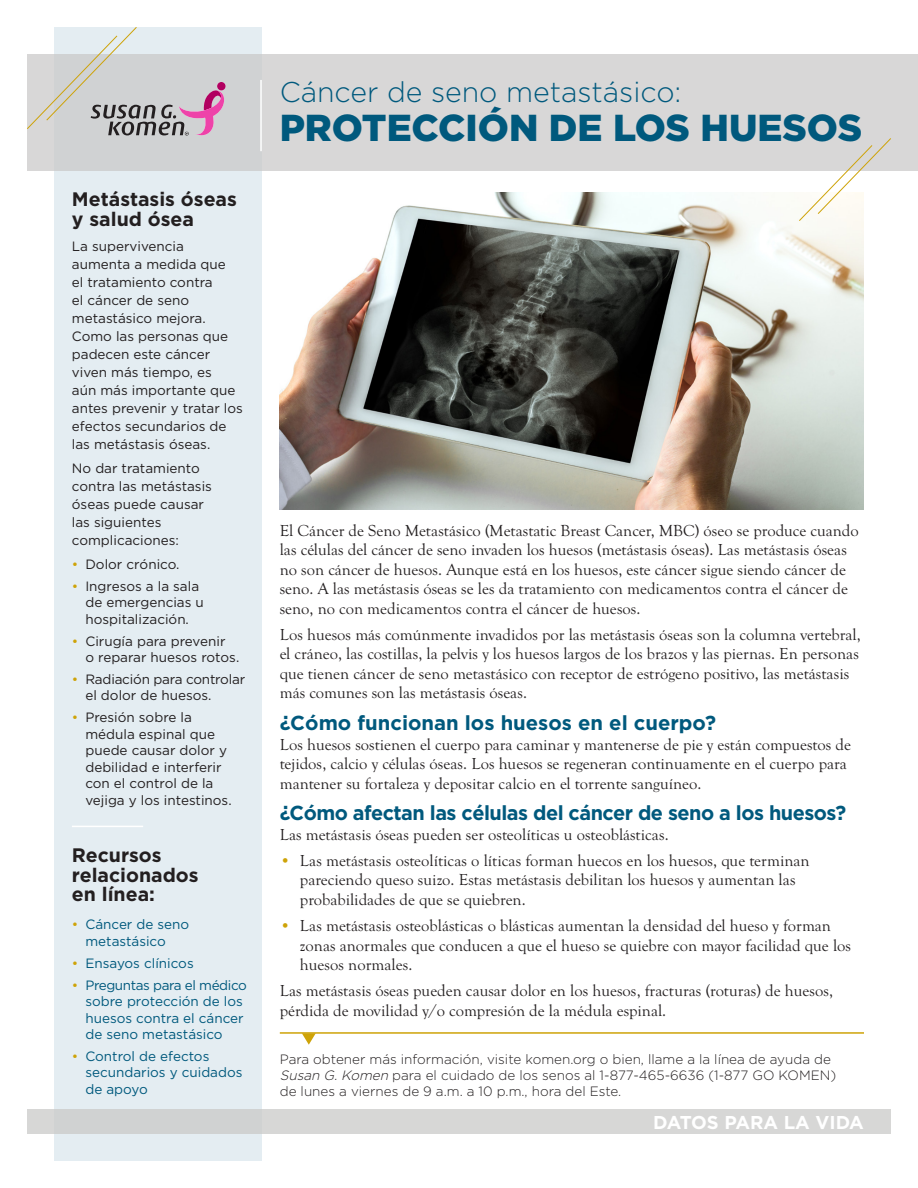
<style>
.page{position:relative;width:918px;height:1188px;background:#fff}
.page>*{position:absolute;margin:0;border:0;box-sizing:border-box;transform-origin:0 0}
.t1{font:900 37.5px "Gotham";color:#00597d}
.t2{font:300 28.5px "Gotham";color:#00597d}
.t3{font:700 20.25px "Gotham";letter-spacing:-.025em;color:#00597d}
.t4{font:700 20.25px "Gotham";color:#00597d}
.t5{font:700 19.5px/19.5px "Gotham";color:#231f20}
.t6{font:700 18.6px "Gotham";letter-spacing:-.005em;color:#fff}
.t7{font:16.5px/19.5px "Goudy Old Sty";color:#231f20}
.t8{font:13.5px/18px "Gotham";color:#231f20}
.t9{font:300 13.5px/16.2px "Gotham";color:#231f20}
.t10{font:13.5px/16.5px "Gotham";color:#00597d}
.s1{color:#cea308}
.s2{font-style:italic}
</style>
<div class="page">
<div style="left:54px;top:27px;width:208px;height:1134px;background:#e4edf2"></div>
<div style="left:27px;top:54px;width:891px;height:117px;background:#d8d7d7"></div>
<hr style="left:260px;top:80px;width:2px;height:71px;background:#fff">
<hr style="left:280px;top:1032px;width:584px;height:2px;background:#cea308">
<svg style="left:302px;top:1033px;width:14px;height:12px"></svg>
<div style="left:27px;top:1110px;width:864px;height:24px;background:#d7d7d6"></div>
<svg style="left:27px;top:27px;width:199px;height:109px"></svg>
<hr style="left:72px;top:826px;width:71px;height:1px;background:#fff">
<img style="left:280px;top:192px;width:584px;height:318px">
<svg style="left:798px;top:138px;width:93px;height:84px"></svg>
<p class="t5" style="left:72px;top:189px;width:167px">Metástasis óseas y salud ósea</p>
<p class="t8" style="left:72px;top:237px;width:172px">La supervivencia aumenta a medida que<br>el tratamiento contra<br>el cáncer de seno metastásico mejora.<br>Como las personas que padecen este cáncer viven más tiempo, es<br>aún más importante que antes prevenir y tratar los efectos secundarios de las metástasis óseas.</p>
<p class="t8" style="left:72px;top:460px;width:142px">No dar tratamiento contra las metástasis óseas puede causar las siguientes complicaciones:</p>
<p class="t8" style="left:72px;top:555px;width:109px"><span class="s1">•</span> Dolor crónico.</p>
<p class="t8" style="left:85px;top:578px;width:120px;line-height:16.5px;text-indent:-14px"><span class="s1">•</span> Ingresos a la sala de emergencias u hospitalización.</p>
<p class="t8" style="left:85px;top:633px;width:155px;line-height:16.5px;text-indent:-14px"><span class="s1">•</span> Cirugía para prevenir<br>o reparar huesos rotos.</p>
<p class="t8" style="left:85px;top:671px;width:161px;line-height:16.5px;text-indent:-14px"><span class="s1">•</span> Radiación para controlar el dolor de huesos.</p>
<p class="t8" style="left:85px;top:709px;width:148px;line-height:16.5px;text-indent:-14px"><span class="s1">•</span> Presión sobre la médula espinal que puede causar dolor y debilidad e interferir con el control de la vejiga y los intestinos.</p>
<p class="t5" style="left:72px;top:845px;width:128px">Recursos relacionados en línea:</p>
<p class="t10" style="left:85px;top:915px;width:105px;line-height:17.2px;text-indent:-14px"><span class="s1">•</span> Cáncer de seno metastásico</p>
<p class="t10" style="left:72px;top:955px;width:123px"><span class="s1">•</span> Ensayos clínicos</p>
<p class="t10" style="left:85px;top:977px;width:163px;text-indent:-14px"><span class="s1">•</span> Preguntas para el médico sobre protección de los huesos contra el cáncer de seno metastásico</p>
<p class="t10" style="left:85px;top:1048px;width:159px;text-indent:-14px"><span class="s1">•</span> Control de efectos secundarios y cuidados de apoyo</p>
<h2 class="t2" style="left:280px;top:76px;width:403px">Cáncer de seno metastásico:</h2>
<h1 class="t1" style="left:280px;top:102px;width:584px">PROTECCIÓN DE LOS HUESOS</h1>
<p class="t7" style="left:280px;top:521px;width:581px">El Cáncer de Seno Metastásico (Metastatic Breast Cancer, MBC) óseo se produce cuando las células del cáncer de seno invaden los huesos (metástasis óseas). Las metástasis óseas no son cáncer de huesos. Aunque está en los huesos, este cáncer sigue siendo cáncer de seno. A las metástasis óseas se les da tratamiento con medicamentos contra el cáncer de seno, no con medicamentos contra el cáncer de huesos.</p>
<p class="t7" style="left:280px;top:625px;width:583px">Los huesos más comúnmente invadidos por las metástasis óseas son la columna vertebral, el cráneo, las costillas, la pelvis y los huesos largos de los brazos y las piernas. En personas que tienen cáncer de seno metastásico con receptor de estrógeno positivo, las metástasis más comunes son las metástasis óseas.</p>
<p class="t4" style="left:280px;top:711px;width:438px">¿Cómo funcionan los huesos en el cuerpo?</p>
<p class="t7" style="left:280px;top:735px;width:573px">Los huesos sostienen el cuerpo para caminar y mantenerse de pie y están compuestos de tejidos, calcio y células óseas. Los huesos se regeneran continuamente en el cuerpo para mantener su fortaleza y depositar calcio en el torrente sanguíneo.</p>
<p class="t3" style="left:280px;top:801px;width:568px">¿Cómo afectan las células del cáncer de seno a los huesos?</p>
<p class="t7" style="left:280px;top:825px;width:391px">Las metástasis óseas pueden ser osteolíticas u osteoblásticas.</p>
<p class="t7" style="left:300px;top:851px;width:511px;text-indent:-20px"><span class="s1">•</span> Las metástasis osteolíticas o líticas forman huecos en los huesos, que terminan pareciendo queso suizo. Estas metástasis debilitan los huesos y aumentan las probabilidades de que se quiebren.</p>
<p class="t7" style="left:300px;top:916px;width:553px;text-indent:-20px"><span class="s1">•</span> Las metástasis osteoblásticas o blásticas aumentan la densidad del hueso y forman zonas anormales que conducen a que el hueso se quiebre con mayor facilidad que los huesos normales.</p>
<p class="t7" style="left:280px;top:982px;width:555px">Las metástasis óseas pueden causar dolor en los huesos, fracturas (roturas) de huesos, pérdida de movilidad y/o compresión de la médula espinal.</p>
<p class="t9" style="left:280px;top:1051px;width:558px">Para obtener más información, visite komen.org o bien, llame a la línea de ayuda de<br><span class="s2">Susan G.Komen</span> para el cuidado de los senos al 1-877-465-6636 (1-877 GO KOMEN) de lunes a viernes de 9 a.m. a 10 p.m., hora del Este.</p>
<p class="t6" style="left:653px;top:1111px;width:212px">DATOS PARA LA VIDA</p>
</div>
